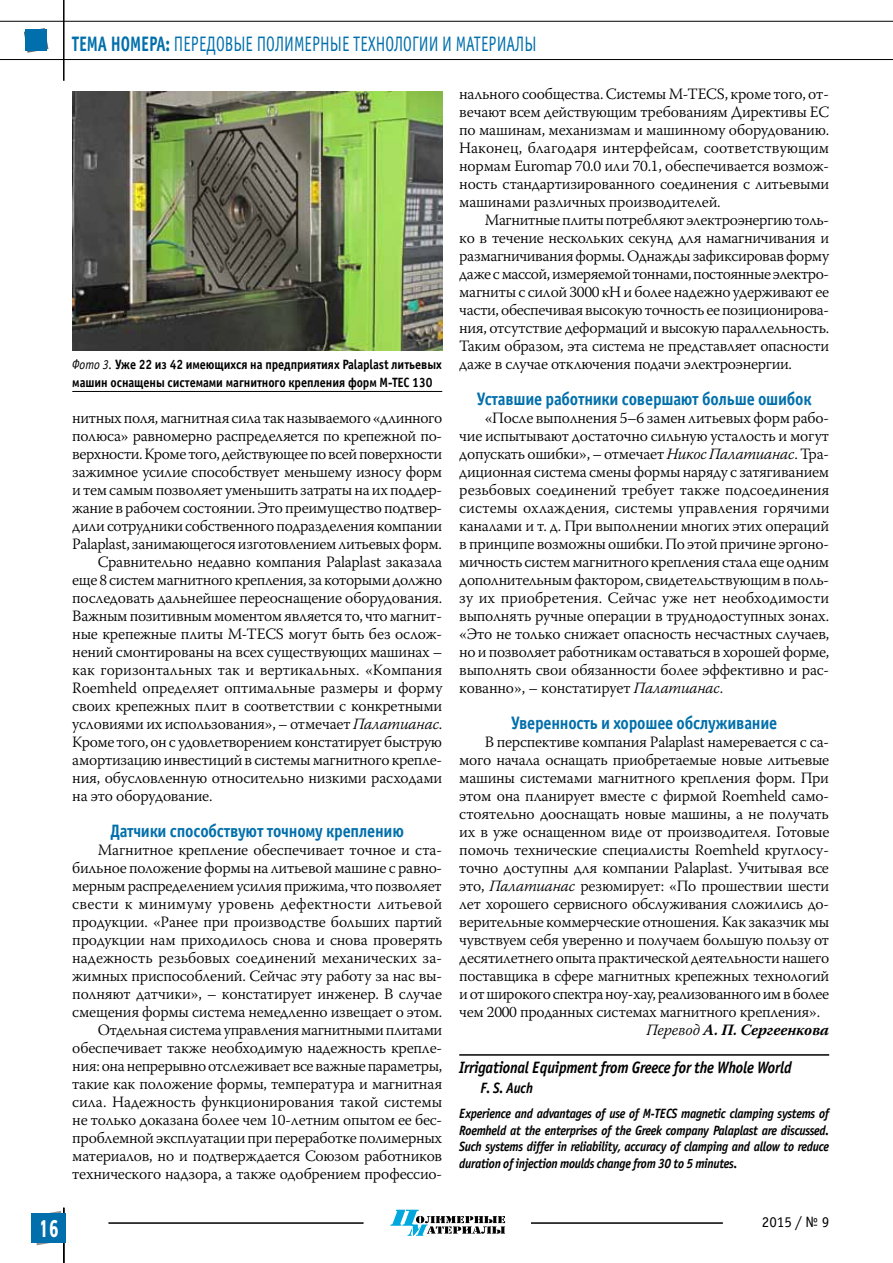
<style>
.page{position:relative;width:893px;height:1263px;background:#fff}
.page>*{position:absolute;margin:0;border:0;box-sizing:border-box;transform-origin:0 0}
.t1{font:700 24px "Yanus C";color:#fff;scale:.7 1}
.t2{font:21px "Officina Sans C";color:#006fab;scale:.75 1}
.t3{font:700 18px "Officina Sans C";letter-spacing:-.015em;color:#006fab;scale:.9 1}
.t4{font:italic 700 16.5px "Officina Sans C";letter-spacing:-.015em;color:#000;scale:.9 1}
.t5{font:300 15.75px/18px "Warnock Pro";letter-spacing:-.015em;color:#000;text-align:justify}
.t6{font:italic 700 15.75px "Warnock Pro";letter-spacing:-.01em;color:#000}
.t7{font:italic 700 15px "Officina Sans C";color:#000;scale:.9 1}
.t8{font:15px "Officina Sans C";color:#000}
.t9{font:italic 700 13.5px/16.5px "Officina Sans C";letter-spacing:-.025em;color:#000;text-align:justify;scale:.9 1}
.t10{font:700 13.5px/18px "Officina Sans C";letter-spacing:-.005em;color:#000;scale:.9 1}
.s1{font-weight:700}
.s2{font-weight:400;font-style:italic}
.s3{font-style:italic}
.s4{font-weight:300}
</style>
<div class="page">
<svg style="left:36px;top:1211px;width:26px;height:34px"></svg>
<hr style="left:63px;top:1208px;width:2px;height:55px;background:#000">
<hr style="left:0;top:59px;width:893px;height:1px;background:#000">
<hr style="left:0;top:21px;width:893px;height:1px;background:#000">
<hr style="left:63px;top:0;width:2px;height:81px;background:#000">
<hr style="left:531px;top:1222px;width:192px;height:2px;background:#000">
<hr style="left:108px;top:1222px;width:256px;height:2px;background:#000">
<svg style="left:390px;top:1210px;width:115px;height:26px"></svg>
<div style="left:32px;top:1213px;width:34px;height:30px;background:#006fab"></div>
<svg style="left:24px;top:28px;width:24px;height:25px"></svg>
<div style="left:26px;top:30px;width:21px;height:21px;background:#006fab"></div>
<hr style="left:459px;top:1054px;width:370px;height:2px;background:#000">
<hr style="left:72px;top:391px;width:370px;height:1px;background:#000">
<img style="left:72px;top:91px;width:370px;height:260px">
<h1 class="t1" style="left:38px;top:1215px;width:31px">16</h1>
<h2 class="t2" style="left:72px;top:33px;width:621px"><span class="s1">Тема номера:</span> ПЕРЕДОВЫЕ ПОЛИМЕРНЫЕ ТЕХНОЛОГИИ И МАТЕРИАЛЫ</h2>
<p class="t10" style="left:72px;top:355px;width:412px"><span class="s2">Фото 3.</span> Уже 22 из 42 имеющихся на предприятиях Palaplast литьевых машин оснащены системами магнитного крепления форм M-TEC 130</p>
<p class="t5" style="left:72px;top:408px;width:372px">нитных поля, магнитная сила так называемого «длинного</p>
<p class="t5" style="left:72px;top:426px;width:371px">полюса» равномерно распределяется по крепежной по-</p>
<p class="t5" style="left:72px;top:444px;width:372px">верхности. Кроме того, действующее по всей поверхности</p>
<p class="t5" style="left:72px;top:462px;width:371px">зажимное усилие способствует меньшему износу форм</p>
<p class="t5" style="left:72px;top:480px;width:371px">и тем самым позволяет уменьшить затраты на их поддер-</p>
<p class="t5" style="left:72px;top:498px;width:371px">жание в рабочем состоянии. Это преимущество подтвер-</p>
<p class="t5" style="left:72px;top:516px;width:371px">дили сотрудники собственного подразделения компании</p>
<p class="t5" style="left:72px;top:534px;width:371px">Palaplast, занимающегося изготовлением литьевых форм.</p>
<p class="t5" style="left:98px;top:552px;width:346px">Сравнительно недавно компания Palaplast заказала</p>
<p class="t5" style="left:72px;top:570px;width:372px">еще 8 систем магнитного крепления, за которыми должно</p>
<p class="t5" style="left:72px;top:588px;width:371px">последовать дальнейшее переоснащение оборудования.</p>
<p class="t5" style="left:72px;top:606px;width:371px">Важным позитивным моментом является то, что магнит-</p>
<p class="t5" style="left:72px;top:624px;width:371px">ные крепежные плиты M-TECS могут быть без ослож-</p>
<p class="t5" style="left:72px;top:642px;width:371px">нений смонтированы на всех существующих машинах –</p>
<p class="t5" style="left:72px;top:660px;width:371px">как горизонтальных так и вертикальных. «Компания</p>
<p class="t5" style="left:72px;top:678px;width:372px">Roemheld определяет оптимальные размеры и форму</p>
<p class="t5" style="left:72px;top:696px;width:371px">своих крепежных плит в соответствии с конкретными</p>
<p class="t5" style="left:72px;top:714px;width:371px">условиями их использования», – отмечает <span class="s3">Палатианас</span>.</p>
<p class="t5" style="left:72px;top:732px;width:371px">Кроме того, он с удовлетворением констатирует быструю</p>
<p class="t5" style="left:72px;top:750px;width:371px">амортизацию инвестиций в системы магнитного крепле-</p>
<p class="t5" style="left:72px;top:768px;width:371px">ния, обусловленную относительно низкими расходами</p>
<p class="t5" style="left:72px;top:786px;width:142px">на это оборудование.</p>
<p class="t3" style="left:110px;top:821px;width:328px">Датчики способствуют точному креплению</p>
<p class="t5" style="left:72px;top:840px;width:372px;text-align:right">Магнитное крепление обеспечивает точное и ста&shy;бильное положение формы на литьевой машине с равно&shy;мерным распределением усилия прижима, что позволяет свести к минимуму уровень дефектности литьевой продукции. «Ранее при производстве больших партий продукции нам приходилось снова и снова проверять надежность резьбовых соединений механических за&shy;жимных приспособлений. Сейчас эту работу за нас вы&shy;полняют датчики», – констатирует инженер. В случае смещения формы система немедленно извещает о этом.<br>Отдельная система управления магнитными плитами обеспечивает также необходимую надежность крепле&shy;ния: она непрерывно отслеживает все важные параметры, такие как положение формы, температура и магнитная сила. Надежность функционирования такой системы не только доказана более чем 10-летним опытом ее бес&shy;проблемной эксплуатации при переработке полимерных материалов, но и подтверждается Союзом работников технического надзора, а также одобрением профессио-</p>
<p class="t5" style="left:459px;top:84px;width:371px">нального сообщества. Системы M-TECS, кроме того, от&shy;вечают всем действующим требованиям Директивы ЕС по машинам, механизмам и машинному оборудованию.<br>Наконец, благодаря интерфейсам, соответствующим нормам Euromap 70.0 или 70.1, обеспечивается возмож&shy;ность стандартизированного соединения с литьевыми машинами различных производителей.</p>
<p class="t5" style="left:459px;top:210px;width:371px;text-indent:26px">Магнитные плиты потребляют электроэнергию толь&shy;ко в течение нескольких секунд для намагничивания и размагничивания формы. Однажды зафиксировав форму даже с массой, измеряемой тоннами, постоянные электро&shy;магниты с силой 3000 кН и более надежно удерживают ее части, обеспечивая высокую точность ее позиционирова&shy;ния, отсутствие деформаций и высокую параллельность.<br>Таким образом, эта система не представляет опасности даже в случае отключения подачи электроэнергии.</p>
<p class="t3" style="left:477px;top:389px;width:373px">Уставшие работники совершают больше ошибок</p>
<p class="t5" style="left:459px;top:408px;width:372px;text-indent:26px">«После выполнения 5–6 замен литьевых форм рабо&shy;чие испытывают достаточно сильную усталость и могут допускать ошибки», – отмечает <span class="s3">Никос Палатианас</span>. Тра&shy;диционная система смены формы наряду с затягиванием резьбовых соединений требует также подсоединения системы охлаждения, системы управления горячими каналами и т. д. При выполнении многих этих операций в принципе возможны ошибки. По этой причине эргоно&shy;мичность систем магнитного крепления стала еще одним дополнительным фактором, свидетельствующим в поль&shy;зу их приобретения. Сейчас уже нет необходимости выполнять ручные операции в труднодоступных зонах. «Это не только снижает опасность несчастных случаев, но и позволяет работникам оставаться в хорошей форме, выполнять свои обязанности более эффективно и рас&shy;кованно», – констатирует <span class="s3">Палатианас</span>.</p>
<p class="t3" style="left:511px;top:713px;width:297px">Уверенность и хорошее обслуживание</p>
<p class="t5" style="left:485px;top:732px;width:346px">В перспективе компания Palaplast намеревается с са-</p>
<p class="t5" style="left:459px;top:750px;width:371px">мого начала оснащать приобретаемые новые литьевые</p>
<p class="t5" style="left:459px;top:768px;width:371px">машины системами магнитного крепления форм. При</p>
<p class="t5" style="left:459px;top:786px;width:371px">этом она планирует вместе с фирмой Roemheld само-</p>
<p class="t5" style="left:459px;top:804px;width:371px">стоятельно дооснащать новые машины, а не получать</p>
<p class="t5" style="left:459px;top:822px;width:372px">их в уже оснащенном виде от производителя. Готовые</p>
<p class="t5" style="left:459px;top:840px;width:371px">помочь технические специалисты Roemheld круглосу-</p>
<p class="t5" style="left:459px;top:858px;width:371px">точно доступны для компании Palaplast. Учитывая все</p>
<p class="t5" style="left:459px;top:876px;width:371px">это, <span class="s3">Палатианас</span> резюмирует: «По прошествии шести</p>
<p class="t5" style="left:459px;top:894px;width:371px">лет хорошего сервисного обслуживания сложились до-</p>
<p class="t5" style="left:459px;top:912px;width:371px">верительные коммерческие отношения. Как заказчик мы</p>
<p class="t5" style="left:459px;top:930px;width:371px">чувствуем себя уверенно и получаем большую пользу от</p>
<p class="t5" style="left:459px;top:948px;width:371px">десятилетнего опыта практической деятельности нашего</p>
<p class="t5" style="left:459px;top:966px;width:371px">поставщика в сфере магнитных крепежных технологий</p>
<p class="t5" style="left:459px;top:984px;width:371px">и от широкого спектра ноу-хау, реализованного им в более</p>
<p class="t5" style="left:459px;top:1002px;width:362px">чем 2000 проданных системах магнитного крепления».</p>
<p class="t6" style="left:647px;top:1020px;width:184px"><span class="s4">Перевод</span> А. П. Сергеенкова</p>
<p class="t4" style="left:459px;top:1058px;width:371px">Irrigational Equipment from Greece for the Whole World</p>
<p class="t7" style="left:480px;top:1080px;width:60px">F. S. Auch</p>
<p class="t9" style="left:459px;top:1106px;width:413px">Experience and advantages of use of M-TECS magnetic clamping systems of Roemheld at the enterprises of the Greek company Palaplast are discussed.<br>Such systems differ in reliability, accuracy of clamping and allow to reduce duration of injection moulds change from 30 to 5 minutes.</p>
<p class="t8" style="left:762px;top:1213px;width:69px">2015 / № 9</p>
</div>
